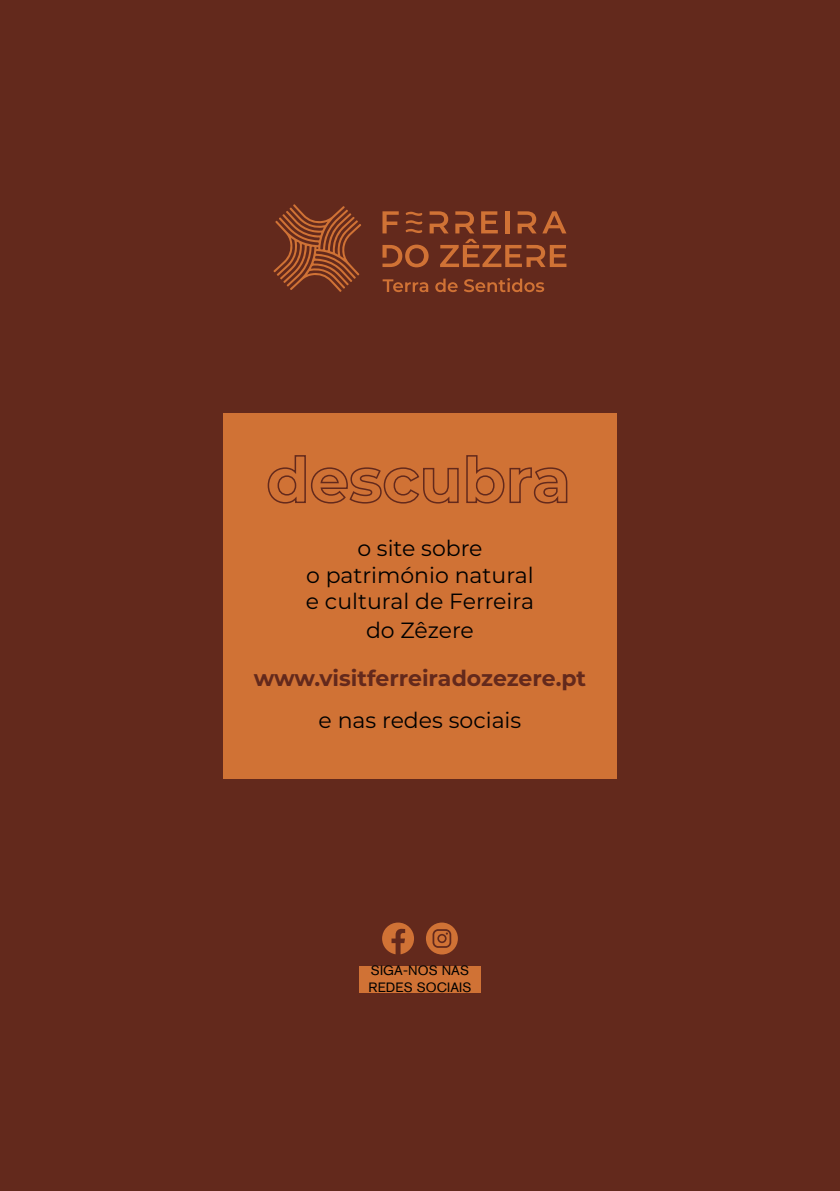
<style>
.page{position:relative;width:840px;height:1191px;background:#fff}
.page>*{position:absolute;margin:0;border:0;box-sizing:border-box;transform-origin:0 0}
.t1{font:22px/26.4px "Montserrat";color:#000;text-align:center}
.t2{font:700 22px "Montserrat";color:#63291c}
.t3{font:13.4px/16px "Akzidenz Grotesk BQ";letter-spacing:.01em;color:#000}
</style>
<div class="page">
<div style="left:0;top:0;width:839px;height:1191px;background:#63291c"></div>
<svg style="left:273px;top:204px;width:88px;height:88px"></svg>
<svg style="left:382px;top:211px;width:16px;height:22px"></svg>
<svg style="left:481px;top:211px;width:16px;height:22px"></svg>
<div style="left:504px;top:211px;width:5px;height:22px;background:#d07235"></div>
<svg style="left:542px;top:211px;width:24px;height:22px"></svg>
<svg style="left:429px;top:211px;width:19px;height:22px"></svg>
<svg style="left:455px;top:211px;width:19px;height:22px"></svg>
<svg style="left:517px;top:211px;width:19px;height:22px"></svg>
<svg style="left:382px;top:245px;width:46px;height:22px"></svg>
<svg style="left:440px;top:239px;width:126px;height:28px"></svg>
<svg style="left:405px;top:211px;width:17px;height:22px"></svg>
<svg style="left:382px;top:279px;width:46px;height:13px"></svg>
<svg style="left:435px;top:278px;width:22px;height:14px"></svg>
<svg style="left:464px;top:278px;width:80px;height:14px"></svg>
<div style="left:223px;top:412px;width:393px;height:366px;background:#d07235"></div>
<svg style="left:267px;top:455px;width:300px;height:49px"></svg>
<svg style="left:426px;top:922px;width:31px;height:32px"></svg>
<svg style="left:382px;top:922px;width:32px;height:32px"></svg>
<div style="left:359px;top:966px;width:121px;height:26px;background:#d07235"></div>
<p class="t1" style="left:306px;top:535px;width:230px">o site sobre<br>o património natural e cultural de Ferreira</p>
<p class="t1" style="left:366px;top:616px;width:109px">do Zêzere</p>
<p class="t2" style="left:253px;top:662px;width:334px">www.visitferreiradozezere.pt</p>
<p class="t1" style="left:318px;top:705px;width:204px">e nas redes sociais</p>
<p class="t3" style="left:368px;top:962px;width:104px">SIGA-NOS NAS<br>REDES SOCIAIS</p>
</div>
